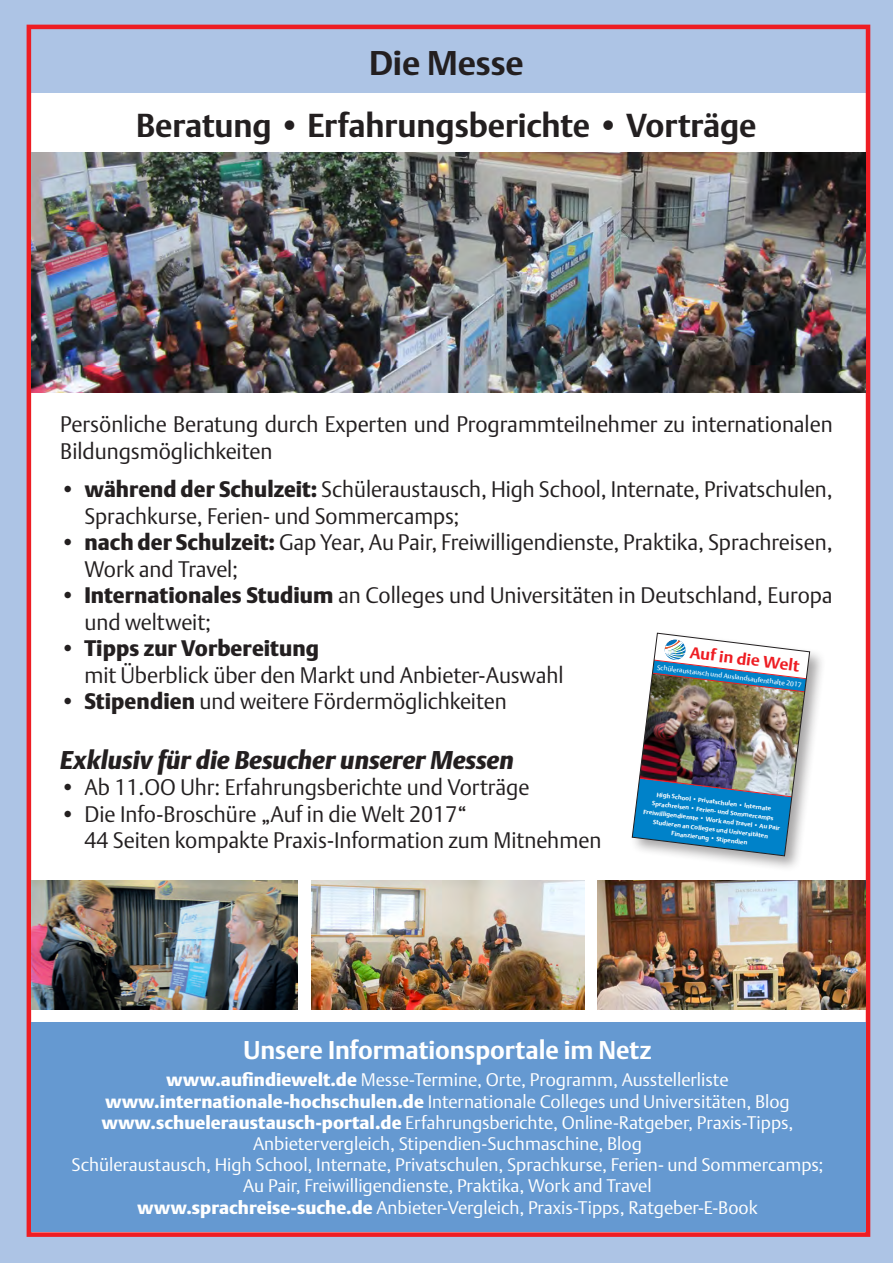
<style>
.page{position:relative;width:893px;height:1263px;background:#adc4e5}
.page>*{position:absolute;margin:0;border:0;box-sizing:border-box;transform-origin:0 0}
.t1{font:700 33.9px "DTL Argo T";letter-spacing:-.005em;color:#231f20}
.t2{font:700 32.85px "DTL Argo T";letter-spacing:-.005em;color:#231f20}
.t3{font:italic 25.5px "DTL Argo T Black";color:#231f20}
.t4{font:700 25.5px "DTL Argo T";color:#fff}
.t5{font:22.35px/26.5px "DTL Argo T Light";color:#231f20}
.t6{font:18px/21.1px "DTL Argo T Light";color:#fff;text-align:center}
.t7{font:700 16.05px "DTL Argo T";color:#ee1d23}
.t8{font:6.75px "DTL Argo T";color:#fff}
.t9{font:700 6.15px/9.1px "DTL Argo T";color:#fff;text-align:center}
.s1{font-family:"DTL Argo T Black"}
.s2{font-family:"DTL Argo T Medium"}
</style>
<div class="page">
<div style="left:29px;top:27px;width:839px;height:1207px;background:#fff"></div>
<div style="left:29px;top:27px;width:839px;height:66px;background:#adc4e5"></div>
<div style="left:27px;top:25px;width:843px;height:1212px;border:5px solid #ee1d23"></div>
<div style="left:31px;top:1022px;width:835px;height:210px;background:#6599d1"></div>
<img style="left:31px;top:880px;width:267px;height:129px">
<img style="left:31px;top:152px;width:835px;height:241px">
<div style="left:630px;top:631px;width:196px;height:242px;background:#231f20;opacity:.4"></div>
<img style="left:632px;top:633px;width:178px;height:223px">
<img style="left:311px;top:880px;width:274px;height:129px">
<img style="left:598px;top:880px;width:268px;height:129px">
<p class="t1" style="left:369px;top:43px;width:156px">Die Messe</p>
<p class="t2" style="left:136px;top:106px;width:622px">Beratung • Erfahrungsberichte • Vorträge</p>
<p class="t5" style="left:60px;top:411px;width:774px">Persönliche Beratung durch Experten und Programmteilnehmer zu internationalen<br>Bildungsmöglichkeiten</p>
<p class="t5" style="left:84px;top:476px;width:750px;text-indent:-24px">• <span class="s1">während der Schulzeit:</span> Schüleraustausch, High School, Internate, Privatschulen,<br>Sprachkurse, Ferien- und Sommercamps;</p>
<p class="t5" style="left:84px;top:529px;width:750px;text-indent:-24px">• <span class="s1">nach der Schulzeit:</span> Gap Year, Au Pair, Freiwilligendienste, Praktika, Sprachreisen,<br>Work and Travel;</p>
<p class="t5" style="left:84px;top:582px;width:750px;text-indent:-24px">• <span class="s1">Internationales Studium</span> an Colleges und Universitäten in Deutschland, Europa und weltweit;</p>
<p class="t5" style="left:84px;top:635px;width:481px;text-indent:-24px">• <span class="s1">Tipps zur Vorbereitung<br></span>mit Überblick über den Markt und Anbieter-Auswahl</p>
<p class="t5" style="left:60px;top:688px;width:448px">• <span class="s1">Stipendien</span> und weitere Fördermöglichkeiten</p>
<p class="t3" style="left:60px;top:744px;width:455px">Exklusiv für die Besucher unserer Messen</p>
<p class="t5" style="left:60px;top:774px;width:471px"><span class="s2">•</span> Ab 11.OO Uhr: Erfahrungsberichte und Vorträge</p>
<p class="t5" style="left:84px;top:800px;width:518px;text-indent:-24px">• Die Info-Broschüre „Auf in die Welt 2017“<br>44 Seiten kompakte Praxis-Information zum Mitnehmen</p>
<p class="t7" style="left:691px;top:643px;width:112px;rotate:7deg">Auf in die Welt</p>
<p class="t8" style="left:657px;top:663px;width:147px;rotate:7deg">Schüleraustausch und Auslandsaufenthalte 2017</p>
<p class="t9" style="left:646px;top:788px;width:139px;rotate:7deg">High School • Privatschulen • Internate Sprachreisen • Ferien- und Sommercamps Freiwilligendienste • Work and Travel • Au Pair Studieren an Colleges und Universitäten Finanzierung • Stipendien</p>
<p class="t4" style="left:244px;top:1035px;width:409px">Unsere Informationsportale im Netz</p>
<p class="t6" style="left:71px;top:1069px;width:753px"><span class="s1">www.aufindiewelt.de</span> Messe-Termine, Orte, Programm, Ausstellerliste <span class="s1">www.internationale-hochschulen.de</span> Internationale Colleges und Universitäten, Blog <span class="s1">www.schueleraustausch-portal.de</span> Erfahrungsberichte, Online-Ratgeber, Praxis-Tipps, Anbietervergleich, Stipendien-Suchmaschine, Blog<br>Schüleraustausch, High School, Internate, Privatschulen, Sprachkurse, Ferien- und Sommercamps; Au Pair, Freiwilligendienste, Praktika, Work and Travel<br><span class="s1">www.sprachreise-suche.de</span> Anbieter-Vergleich, Praxis-Tipps, Ratgeber-E-Book</p>
</div>
